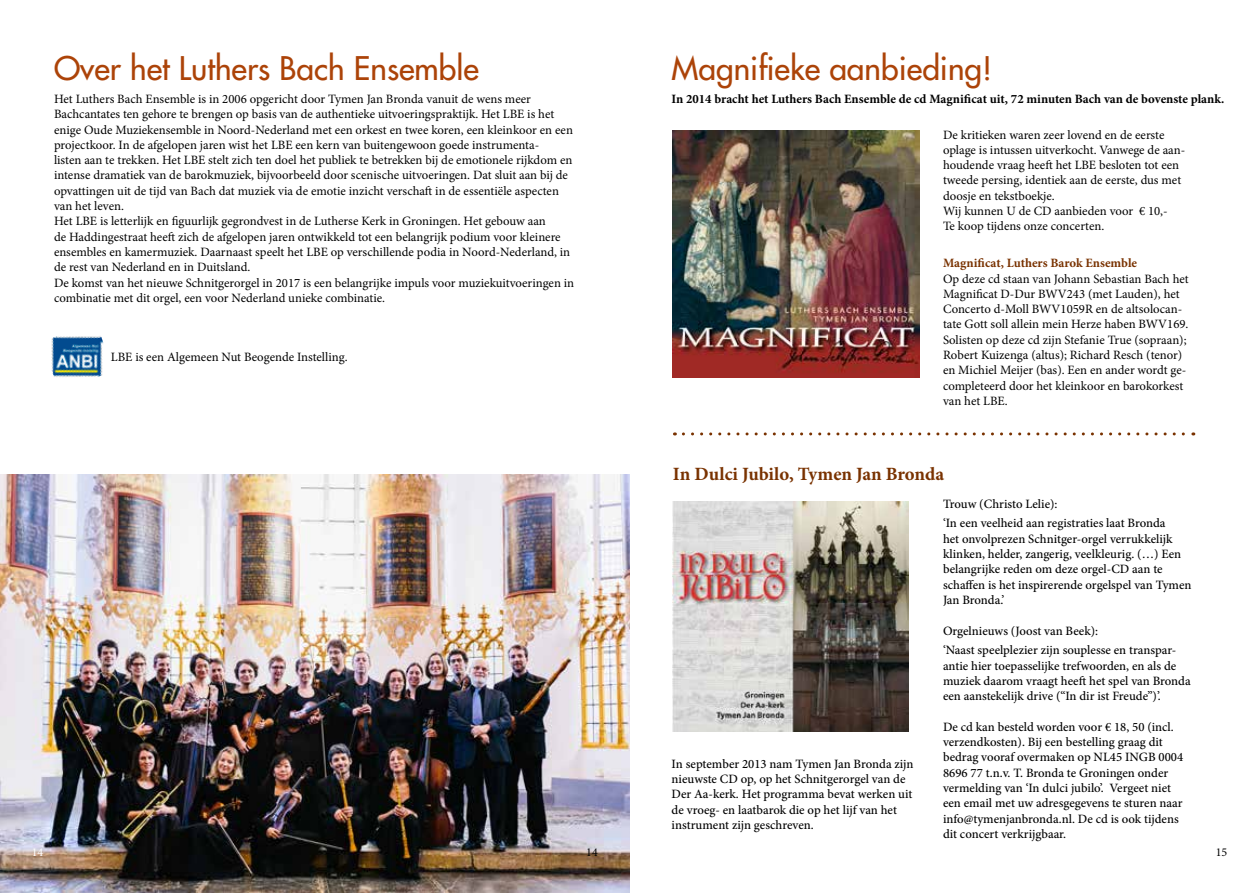
<style>
.page{position:relative;width:1259px;height:893px;background:#fff}
.page>*{position:absolute;margin:0;border:0;box-sizing:border-box;transform-origin:0 0}
.t1{font:500 31.65px "Futura Std";color:#ac4308}
.t2{font:700 18.75px "Minion Pro";letter-spacing:-.005em;color:#793200}
.t3{font:12.75px/15.3px "Minion Pro";color:#000}
.t4{font:500 12.75px/15.3px "Minion Pro";color:#000}
.t5{font:700 12.75px "Minion Pro";color:#000}
.t6{font:700 12.75px "Minion Pro";color:#793200}
.t7{font:12px "Minion Pro";color:#000}
.t8{font:12px "Minion Pro";color:#fff}
</style>
<div class="page">
<img style="left:0;top:475px;width:629px;height:418px">
<img style="left:51px;top:336px;width:53px;height:41px">
<img style="left:673px;top:502px;width:235px;height:229px">
<svg style="left:683px;top:432px;width:511px;height:3px"></svg>
<img style="left:673px;top:131px;width:246px;height:246px">
<h1 class="t1" style="left:54px;top:49px;width:426px">Over het Luthers Bach Ensemble</h1>
<p class="t3" style="left:54px;top:91px;width:522px">Het Luthers Bach Ensemble is in 2006 opgericht door Tymen Jan Bronda vanuit de wens meer Bachcantates ten gehore te brengen op basis van de authentieke uitvoeringspraktijk. Het LBE is het enige Oude Muziekensemble in Noord-Nederland met een orkest en twee koren, een kleinkoor en een projectkoor. In de afgelopen jaren wist het LBE een kern van buitengewoon goede instrumenta-<br>listen aan te trekken. Het LBE stelt zich ten doel het publiek te betrekken bij de emotionele rijkdom en intense dramatiek van de barokmuziek, bijvoorbeeld door scenische uitvoeringen. Dat sluit aan bij de opvattingen uit de tijd van Bach dat muziek via de emotie inzicht verschaft in de essentiële aspecten van het leven.<br>Het LBE is letterlijk en figuurlijk gegrondvest in de Lutherse Kerk in Groningen. Het gebouw aan<br>de Haddingestraat heeft zich de afgelopen jaren ontwikkeld tot een belangrijk podium voor kleinere ensembles en kamermuziek. Daarnaast speelt het LBE op verschillende podia in Noord-Nederland, in de rest van Nederland en in Duitsland.<br>De komst van het nieuwe Schnitgerorgel in 2017 is een belangrijke impuls voor muziekuitvoeringen in combinatie met dit orgel, een voor Nederland unieke combinatie.</p>
<p class="t3" style="left:111px;top:349px;width:238px">LBE is een Algemeen Nut Beogende Instelling.</p>
<p class="t8" style="left:32px;top:844px;width:13px">14</p>
<p class="t7" style="left:586px;top:844px;width:13px">14</p>
<h1 class="t1" style="left:671px;top:49px;width:322px">Magnifieke aanbieding!</h1>
<p class="t5" style="left:671px;top:90px;width:554px">In 2014 bracht het Luthers Bach Ensemble de cd Magnificat uit, 72 minuten Bach van de bovenste plank.</p>
<p class="t3" style="left:943px;top:127px;width:244px">De kritieken waren zeer lovend en de eerste oplage is intussen uitverkocht. Vanwege de aan&shy;houdende vraag heeft het LBE besloten tot een tweede persing, identiek aan de eerste, dus met doosje en tekstboekje.<br>Wij kunnen U de CD aanbieden voor € 10,-<br>Te koop tijdens onze concerten.</p>
<p class="t6" style="left:943px;top:254px;width:196px">Magnificat, Luthers Barok Ensemble</p>
<p class="t3" style="left:943px;top:271px;width:247px">Op deze cd staan van Johann Sebastian Bach het Magnificat D-Dur BWV243 (met Lauden), het Concerto d-Moll BWV1059R en de altsolocan&shy;tate Gott soll allein mein Herze haben BWV169.<br>Solisten op deze cd zijn Stefanie True (sopraan); Robert Kuizenga (altus); Richard Resch (tenor) en Michiel Meijer (bas). Een en ander wordt ge&shy;completeerd door het kleinkoor en barokorkest van het LBE.</p>
<h2 class="t2" style="left:673px;top:461px;width:273px">In Dulci Jubilo, Tymen Jan Bronda</h2>
<p class="t4" style="left:671px;top:756px;width:243px">In september 2013 nam Tymen Jan Bronda zijn nieuwste CD op, op het Schnitgerorgel van de Der Aa-kerk. Het programma bevat werken uit de vroeg- en laatbarok die op het lijf van het instrument zijn geschreven.</p>
<p class="t4" style="left:943px;top:494px;width:224px;line-height:19.8px">Trouw (Christo Lelie):<br>‘In een veelheid aan registraties laat Bronda</p>
<p class="t4" style="left:943px;top:531px;width:250px">het onvolprezen Schnitger-orgel verrukkelijk klinken, helder, zangerig, veelkleurig. (…) Een belangrijke reden om deze orgel-CD aan te schaffen is het inspirerende orgelspel van Tymen Jan Bronda.’</p>
<p class="t4" style="left:943px;top:621px;width:235px;line-height:19.8px">Orgelnieuws (Joost van Beek):<br>‘Naast speelplezier zijn souplesse en transpar-</p>
<p class="t4" style="left:943px;top:658px;width:249px">antie hier toepasselijke trefwoorden, en als de muziek daarom vraagt heeft het spel van Bronda een aanstekelijk drive (“In dir ist Freude”)’.</p>
<p class="t4" style="left:943px;top:719px;width:242px">De cd kan besteld worden voor € 18, 50 (incl. verzendkosten). Bij een bestelling graag dit bedrag vooraf overmaken op NL45 INGB 0004<br>8696 77 t.n.v. T. Bronda te Groningen onder vermelding van ‘In dulci jubilo’. Vergeet niet een email met uw adresgegevens te sturen naar info@tymenjanbronda.nl. De cd is ook tijdens dit concert verkrijgbaar.</p>
<p class="t7" style="left:1215px;top:844px;width:13px">15</p>
</div>
